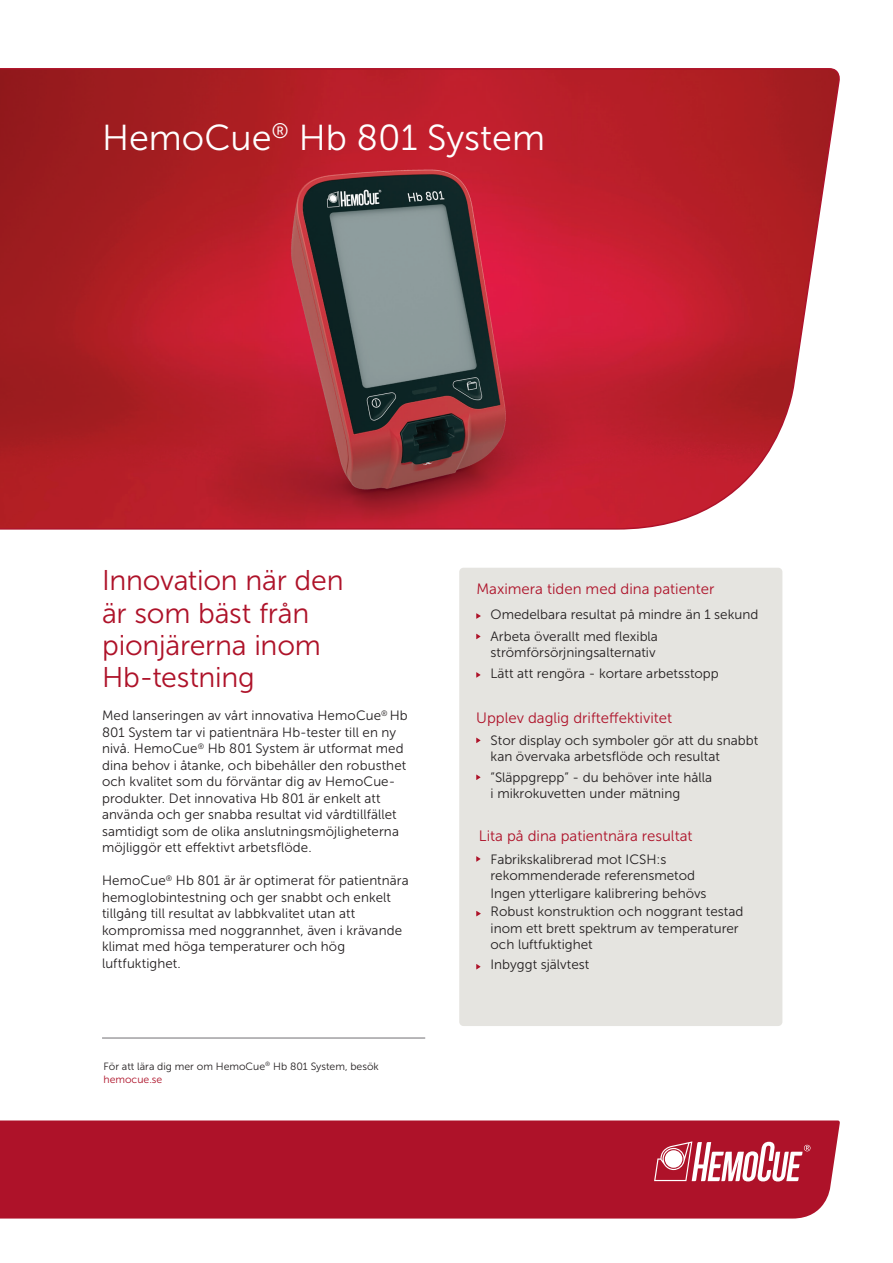
<style>
.page{position:relative;width:893px;height:1263px;background:#fff}
.page>*{position:absolute;margin:0;border:0;box-sizing:border-box;transform-origin:0 0}
.t1{font:36px "Museo Sans 300";color:#fff}
.t2{font:28.5px/32.2px "Museo Sans 300";letter-spacing:-.01em;color:#ae1229}
.t3{font:15px "Museo Sans 300";color:#ae1229}
.t4{font:13.5px/16.5px "Museo Sans 300";color:#231f20}
.t5{font:10.5px/13.5px "Museo Sans 300";color:#231f20}
.s1{color:#ae1229}
</style>
<div class="page">
<svg style="left:0;top:68px;width:840px;height:462px;background:#af323b"></svg>
<div style="left:0;top:1120px;width:840px;height:98px;background:#ae1229"></div>
<svg style="left:654px;top:1141px;width:156px;height:40px"></svg>
<div style="left:459px;top:568px;width:323px;height:458px;background:#e5e4e0;border-radius:4px"></div>
<svg style="left:476px;top:613px;width:5px;height:6px"></svg>
<svg style="left:476px;top:634px;width:5px;height:5px"></svg>
<svg style="left:476px;top:672px;width:5px;height:6px"></svg>
<svg style="left:476px;top:738px;width:5px;height:5px"></svg>
<svg style="left:476px;top:774px;width:5px;height:6px"></svg>
<svg style="left:476px;top:856px;width:5px;height:6px"></svg>
<svg style="left:476px;top:911px;width:5px;height:5px"></svg>
<svg style="left:476px;top:964px;width:5px;height:5px"></svg>
<hr style="left:102px;top:1037px;width:323px;height:1px;background:#717074">
<h1 class="t1" style="left:102px;top:119px;width:445px">HemoCue<sup>®</sup> Hb 801 System</h1>
<h2 class="t2" style="left:102px;top:565px;width:243px">Innovation när den är som bäst från pionjärerna inom<br>Hb-testning</h2>
<p class="t4" style="left:102px;top:707px;width:307px">Med lanseringen av vårt innovativa HemoCue<sup>®</sup> Hb 801 System tar vi patientnära Hb-tester till en ny nivå. HemoCue<sup>®</sup> Hb 801 System är utformat med dina behov i åtanke, och bibehåller den robusthet och kvalitet som du förväntar dig av HemoCue&shy;produkter. Det innovativa Hb 801 är enkelt att använda och ger snabba resultat vid vårdtillfället samtidigt som de olika anslutningsmöjligheterna möjliggör ett effektivt arbetsflöde.</p>
<p class="t4" style="left:102px;top:872px;width:308px">HemoCue<sup>®</sup> Hb 801 är är optimerat för patientnära hemoglobintestning och ger snabbt och enkelt tillgång till resultat av labbkvalitet utan att kompromissa med noggrannhet, även i krävande klimat med höga temperaturer och hög luftfuktighet.</p>
<p class="t5" style="left:103px;top:1059px;width:277px">För att lära dig mer om HemoCue<sup>®</sup> Hb 801 System, besök <span class="s1">hemocue.se</span></p>
<p class="t3" style="left:476px;top:581px;width:240px">Maximera tiden med dina patienter</p>
<p class="t4" style="left:491px;top:603px;width:269px;line-height:22.4px">Omedelbara resultat på mindre än 1 sekund<br>Arbeta överallt med flexibla</p>
<p class="t4" style="left:491px;top:643px;width:230px;line-height:20.2px">strömförsörjningsalternativ<br>Lätt att rengöra - kortare arbetsstopp</p>
<p class="t3" style="left:476px;top:709px;width:197px">Upplev daglig drifteffektivitet</p>
<p class="t4" style="left:491px;top:732px;width:269px">Stor display och symboler gör att du snabbt kan övervaka arbetsflöde och resultat</p>
<p class="t4" style="left:491px;top:769px;width:223px">”Släppgrepp” - du behöver inte hålla i mikrokuvetten under mätning</p>
<p class="t3" style="left:479px;top:828px;width:215px">Lita på dina patientnära resultat</p>
<p class="t4" style="left:491px;top:851px;width:206px">Fabrikskalibrerad mot ICSH:s rekommenderade referensmetod</p>
<p class="t4" style="left:491px;top:884px;width:254px;line-height:18.5px">Ingen ytterligare kalibrering behövs<br>Robust konstruktion och noggrant testad</p>
<p class="t4" style="left:491px;top:920px;width:250px">inom ett brett spektrum av temperaturer och luftfuktighet</p>
<p class="t4" style="left:491px;top:957px;width:100px">Inbyggt självtest</p>
</div>
